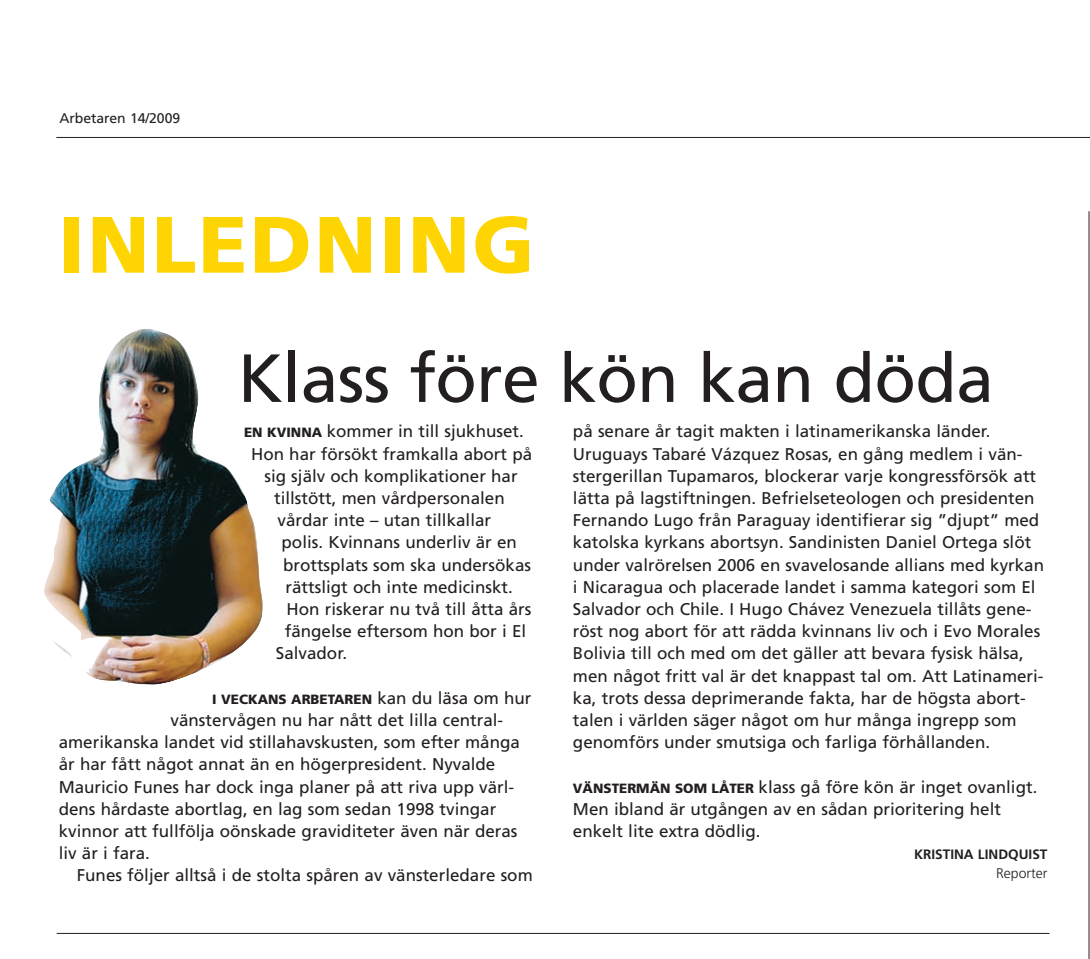
<style>
.page{position:relative;width:1090px;height:959px;background:#fff}
.page>*{position:absolute;margin:0;border:0;box-sizing:border-box;transform-origin:0 0}
.t1{font:900 79.8px "Frutiger";letter-spacing:.03em;color:#fed503}
.t2{font:68px "Frutiger";letter-spacing:-.01em;color:#231f20}
.t3{font:17px/22.2px "Frutiger";color:#231f20}
.t4{font:14px "Frutiger";letter-spacing:-.005em;color:#231f20}
.t5{font:300 14px "Frutiger";color:#231f20}
.t6{font:700 13.6px "Frutiger";color:#231f20}
.t7{font:900 13.4px "Frutiger";color:#231f20}
.s1{font-weight:900;font-size:13.4px}
.s2{font-weight:400;font-size:17px}
</style>
<div class="page">
<hr style="left:56px;top:137px;width:1033px;height:1px;background:#231f20">
<img style="left:44px;top:329px;width:219px;height:356px">
<hr style="left:1088px;top:211px;width:1px;height:748px;background:#231f20">
<hr style="left:57px;top:933px;width:992px;height:1px;background:#231f20">
<div style="left:217px;top:426px;width:25px;height:18px;background:#fff"></div>
<p class="t4" style="left:59px;top:112px;width:122px">Arbetaren 14/2009</p>
<h1 class="t1" style="left:58px;top:213px;width:477px">INLEDNING</h1>
<h2 class="t2" style="left:238px;top:351px;width:757px">Klass före kön kan döda</h2>
<p class="t3" style="left:244px;top:422px;width:281px"><span class="s1">EN KVINNA</span> kommer in till sjukhuset.</p>
<p class="t3" style="left:251px;top:444px;width:282px">Hon har försökt framkalla abort på</p>
<p class="t3" style="left:264px;top:466px;width:255px">sig själv och komplikationer har</p>
<p class="t3" style="left:274px;top:488px;width:232px">tillstött, men vårdpersonalen</p>
<p class="t3" style="left:277px;top:510px;width:215px">vårdar inte – utan tillkallar</p>
<p class="t3" style="left:281px;top:533px;width:237px">polis. Kvinnans underliv är en</p>
<p class="t3" style="left:283px;top:555px;width:249px">brottsplats som ska undersökas</p>
<p class="t3" style="left:285px;top:577px;width:229px">rättsligt och inte medicinskt.</p>
<p class="t3" style="left:286px;top:599px;width:246px">Hon riskerar nu två till åtta års</p>
<p class="t3" style="left:285px;top:621px;width:243px">fängelse eftersom hon bor i El</p>
<p class="t3" style="left:276px;top:644px;width:73px">Salvador.</p>
<p class="t7" style="left:212px;top:694px;width:321px">I VECKANS ARBETAREN <span class="s2">kan du läsa om hur</span></p>
<p class="t3" style="left:59px;top:710px;width:462px;text-indent:112px">vänstervågen nu har nått det lilla central&shy;amerikanska landet vid stillahavskusten, som efter många år har fått något annat än en högerpresident. Nyvalde Mauricio Funes har dock inga planer på att riva upp värl&shy;dens hårdaste abortlag, en lag som sedan 1998 tvingar kvinnor att fullfölja oönskade graviditeter även när deras liv är i fara.</p>
<p class="t3" style="left:77px;top:866px;width:457px">Funes följer alltså i de stolta spåren av vänsterledare som</p>
<p class="t3" style="left:573px;top:422px;width:472px">på senare år tagit makten i latinamerikanska länder.<br>Uruguays Tabaré Vázquez Rosas, en gång medlem i vän&shy;stergerillan Tupamaros, blockerar varje kongressförsök att lätta på lagstiftningen. Befrielseteologen och presidenten Fernando Lugo från Paraguay identifierar sig ”djupt” med katolska kyrkans abortsyn. Sandinisten Daniel Ortega slöt under valrörelsen 2006 en svavelosande allians med kyrkan i Nicaragua och placerade landet i samma kategori som El Salvador och Chile. I Hugo Chávez Venezuela tillåts gene&shy;röst nog abort för att rädda kvinnans liv och i Evo Morales Bolivia till och med om det gäller att bevara fysisk hälsa, men något fritt val är det knappast tal om. Att Latinameri&shy;ka, trots dessa deprimerande fakta, har de högsta abort&shy;talen i världen säger något om hur många ingrepp som genomförs under smutsiga och farliga förhållanden.</p>
<p class="t3" style="left:573px;top:777px;width:466px"><span class="s1">VÄNSTERMÄN SOM LÅTER</span> klass gå före kön är inget ovanligt.<br>Men ibland är utgången av en sådan prioritering helt enkelt lite extra dödlig.</p>
<p class="t6" style="left:913px;top:849px;width:135px">KRISTINA LINDQUIST</p>
<p class="t5" style="left:995px;top:867px;width:53px">Reporter</p>
</div>
